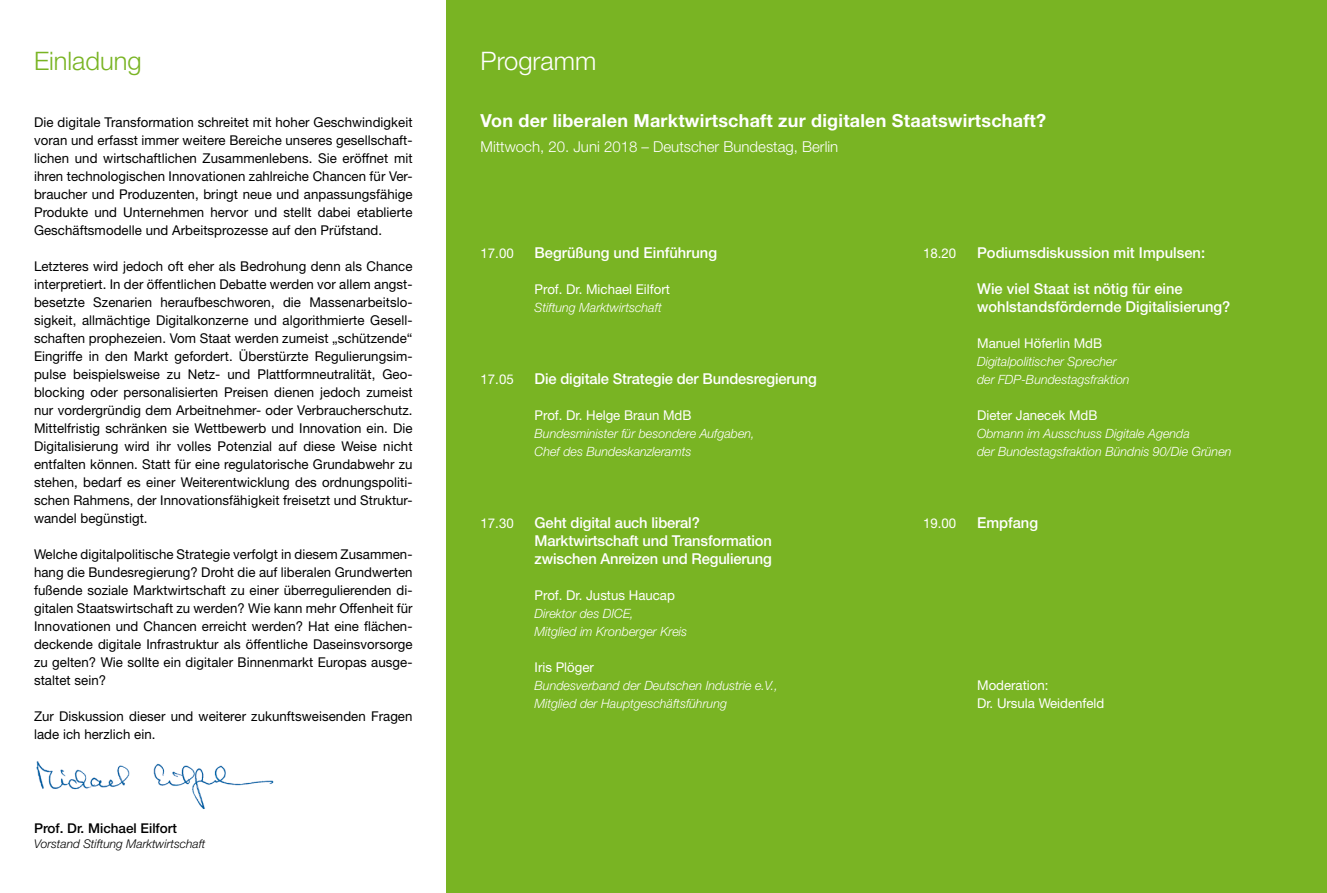
<style>
.page{position:relative;width:1327px;height:893px;background:#fff}
.page>*{position:absolute;margin:0;border:0;box-sizing:border-box;transform-origin:0 0}
.t1{font:300 25.5px "Helvetica Neue";color:#79b423}
.t2{font:300 25.5px "Helvetica Neue";color:#fff}
.t3{font:700 18px "Helvetica Neue";letter-spacing:.01em;color:#fff}
.t4{font:500 15px/18px "Helvetica Neue";letter-spacing:-.01em;color:#fff}
.t5{font:300 15px "Helvetica Neue";color:#fff}
.t6{font:13.5px/18px "Helvetica Neue";letter-spacing:.005em;color:#000;text-align:justify}
.t7{font:13.5px/18px "Helvetica Neue";color:#fff}
.t8{font:500 13.5px "Helvetica Neue";color:#000}
.t9{font:italic 300 12.75px/18px "Helvetica Neue";color:#fff}
.t10{font:italic 300 12px "Helvetica Neue";color:#000}
</style>
<div class="page">
<div style="left:446px;top:0;width:881px;height:893px;background:#79b423"></div>
<img style="left:36px;top:761px;width:237px;height:48px">
<h1 class="t1" style="left:34px;top:45px;width:109px">Einladung</h1>
<h1 class="t2" style="left:480px;top:45px;width:117px">Programm</h1>
<p class="t6" style="left:34px;top:113px;width:380px">Die digitale Transformation schreitet mit hoher Geschwindigkeit voran und erfasst immer weitere Bereiche unseres gesellschaft&shy;lichen und wirtschaftlichen Zusammenlebens. Sie eröffnet mit ihren technologischen Innovationen zahlreiche Chancen für Ver&shy;braucher und Produzenten, bringt neue und anpassungsfähige Produkte und Unternehmen hervor und stellt dabei etablierte Geschäftsmodelle und Arbeitsprozesse auf den Prüfstand.</p>
<p class="t6" style="left:34px;top:257px;width:380px">Letzteres wird jedoch oft eher als Bedrohung denn als Chance interpretiert. In der öffentlichen Debatte werden vor allem angst&shy;besetzte Szenarien heraufbeschworen, die Massenarbeitslo&shy;sigkeit, allmächtige Digitalkonzerne und algorithmierte Gesell&shy;schaften prophezeien. Vom Staat werden zumeist „schützende“ Eingriffe in den Markt gefordert. Überstürzte Regulierungsim&shy;pulse beispielsweise zu Netz- und Plattformneutralität, Geo&shy;blocking oder personalisierten Preisen dienen jedoch zumeist nur vordergründig dem Arbeitnehmer- oder Verbraucherschutz.<br>Mittelfristig schränken sie Wettbewerb und Innovation ein. Die Digitalisierung wird ihr volles Potenzial auf diese Weise nicht entfalten können. Statt für eine regulatorische Grundabwehr zu stehen, bedarf es einer Weiterentwicklung des ordnungspoliti&shy;schen Rahmens, der Innovationsfähigkeit freisetzt und Struktur&shy;wandel begünstigt.</p>
<p class="t6" style="left:34px;top:545px;width:380px">Welche digitalpolitische Strategie verfolgt in diesem Zusammen&shy;hang die Bundesregierung? Droht die auf liberalen Grundwerten fußende soziale Marktwirtschaft zu einer überregulierenden di&shy;gitalen Staatswirtschaft zu werden? Wie kann mehr Offenheit für Innovationen und Chancen erreicht werden? Hat eine flächen&shy;deckende digitale Infrastruktur als öffentliche Daseinsvorsorge zu gelten? Wie sollte ein digitaler Binnenmarkt Europas ausge&shy;staltet sein?</p>
<p class="t6" style="left:34px;top:707px;width:380px">Zur Diskussion dieser und weiterer zukunftsweisenden Fragen lade ich herzlich ein.</p>
<p class="t8" style="left:34px;top:820px;width:145px">Prof. Dr. Michael Eilfort</p>
<p class="t10" style="left:34px;top:836px;width:173px">Vorstand Stiftung Marktwirtschaft</p>
<h2 class="t3" style="left:480px;top:110px;width:567px">Von der liberalen Marktwirtschaft zur digitalen Staatswirtschaft?</h2>
<p class="t5" style="left:480px;top:138px;width:359px">Mittwoch, 20. Juni 2018 – Deutscher Bundestag, Berlin</p>
<p class="t7" style="left:480px;top:244px;width:35px">17.00</p>
<p class="t4" style="left:534px;top:244px;width:184px">Begrüßung und Einführung</p>
<p class="t7" style="left:534px;top:280px;width:137px">Prof. Dr. Michael Eilfort</p>
<p class="t9" style="left:534px;top:298px;width:129px">Stiftung Marktwirtschaft</p>
<p class="t7" style="left:480px;top:370px;width:35px">17.05</p>
<p class="t4" style="left:534px;top:370px;width:284px">Die digitale Strategie der Bundesregierung</p>
<p class="t7" style="left:534px;top:406px;width:158px">Prof. Dr. Helge Braun MdB</p>
<p class="t9" style="left:534px;top:424px;width:222px">Bundesminister für besondere Aufgaben,<br>Chef des Bundeskanzleramts</p>
<p class="t7" style="left:480px;top:514px;width:35px">17.30</p>
<p class="t4" style="left:534px;top:514px;width:239px">Geht digital auch liberal?<br>Marktwirtschaft und Transformation zwischen Anreizen und Regulierung</p>
<p class="t7" style="left:534px;top:586px;width:142px">Prof. Dr. Justus Haucap</p>
<p class="t9" style="left:534px;top:604px;width:154px">Direktor des DICE,<br>Mitglied im Kronberger Kreis</p>
<p class="t7" style="left:534px;top:658px;width:61px">Iris Plöger</p>
<p class="t9" style="left:534px;top:676px;width:245px">Bundesverband der Deutschen Industrie e.V.,<br>Mitglied der Hauptgeschäftsführung</p>
<p class="t7" style="left:923px;top:244px;width:35px">18.20</p>
<p class="t4" style="left:977px;top:244px;width:229px">Podiumsdiskussion mit Impulsen:</p>
<p class="t4" style="left:977px;top:280px;width:255px">Wie viel Staat ist nötig für eine wohlstandsfördernde Digitalisierung?</p>
<p class="t7" style="left:977px;top:334px;width:126px">Manuel Höferlin MdB</p>
<p class="t9" style="left:977px;top:352px;width:154px">Digitalpolitischer Sprecher der FDP-Bundestagsfraktion</p>
<p class="t7" style="left:977px;top:406px;width:122px">Dieter Janecek MdB</p>
<p class="t9" style="left:977px;top:424px;width:256px">Obmann im Ausschuss Digitale Agenda<br>der Bundestagsfraktion Bündnis 90/Die Grünen</p>
<p class="t7" style="left:923px;top:514px;width:35px">19.00</p>
<p class="t4" style="left:977px;top:514px;width:62px">Empfang</p>
<p class="t7" style="left:977px;top:676px;width:129px">Moderation:<br>Dr. Ursula Weidenfeld</p>
</div>
